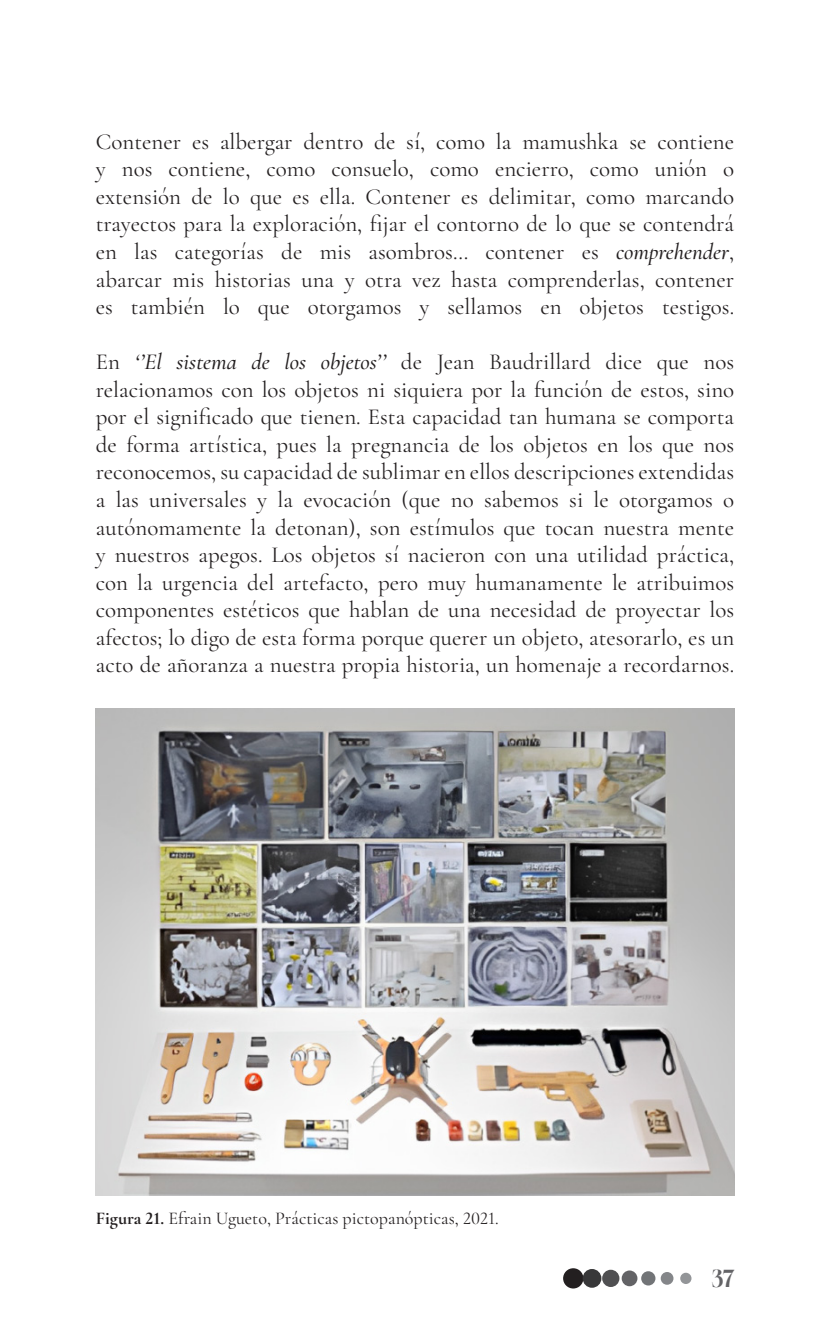
<style>
.page{position:relative;width:830px;height:1340px;background:#fff}
.page>*{position:absolute;margin:0;border:0;box-sizing:border-box;transform-origin:0 0}
._2párrafos{font:22.95px/27.4px "Cormorant Garamond";color:#231f20;text-align:justify}
.t1{font:22.5px "Gloock";color:#636366}
.figuras{font:18px "Cormorant Garamond";color:#231f20}
.s1{font-weight:500;font-style:italic}
.s2{font-weight:700}
</style>
<div class="page">
<div style="left:563px;top:1268px;width:20px;height:20px;background:#231f20;border-radius:50%"></div>
<div style="left:582px;top:1268px;width:19px;height:19px;background:#383839;border-radius:50%"></div>
<div style="left:602px;top:1269px;width:17px;height:17px;background:#505052;border-radius:50%"></div>
<div style="left:621px;top:1270px;width:16px;height:16px;background:#636366;border-radius:50%"></div>
<div style="left:641px;top:1271px;width:14px;height:14px;background:#727477;border-radius:50%"></div>
<div style="left:660px;top:1271px;width:13px;height:13px;background:#848689;border-radius:50%"></div>
<div style="left:680px;top:1272px;width:11px;height:11px;background:#939598;border-radius:50%"></div>
<img style="left:96px;top:708px;width:637px;height:487px">
<p class="_2párrafos" style="left:96px;top:128px;width:639px">Contener es albergar dentro de sí, como la mamushka se contiene y nos contiene, como consuelo, como encierro, como unión o extensión de lo que es ella. Contener es delimitar, como marcando trayectos para la exploración, fijar el contorno de lo que se contendrá en las categorías de mis asombros… contener es <span class="s1">comprehender</span>, abarcar mis historias una y otra vez hasta comprenderlas, contener es también lo que otorgamos y sellamos en objetos testigos.</p>
<p class="_2párrafos" style="left:96px;top:348px;width:639px">En <span class="s1">‘’El sistema de los objetos’’</span> de Jean Baudrillard dice que nos relacionamos con los objetos ni siquiera por la función de estos, sino por el significado que tienen. Esta capacidad tan humana se comporta de forma artística, pues la pregnancia de los objetos en los que nos reconocemos, su capacidad de sublimar en ellos descripciones extendidas a las universales y la evocación (que no sabemos si le otorgamos o autónomamente la detonan), son estímulos que tocan nuestra mente y nuestros apegos. Los objetos sí nacieron con una utilidad práctica, con la urgencia del artefacto, pero muy humanamente le atribuimos componentes estéticos que hablan de una necesidad de proyectar los afectos; lo digo de esta forma porque querer un objeto, atesorarlo, es un acto de añoranza a nuestra propia historia, un homenaje a recordarnos.</p>
<p class="figuras" style="left:96px;top:1207px;width:404px"><span class="s2">Figura 21.</span> Efrain Ugueto, Prácticas pictopanópticas, 2021.</p>
<p class="t1" style="left:711px;top:1263px;width:24px">37</p>
</div>
